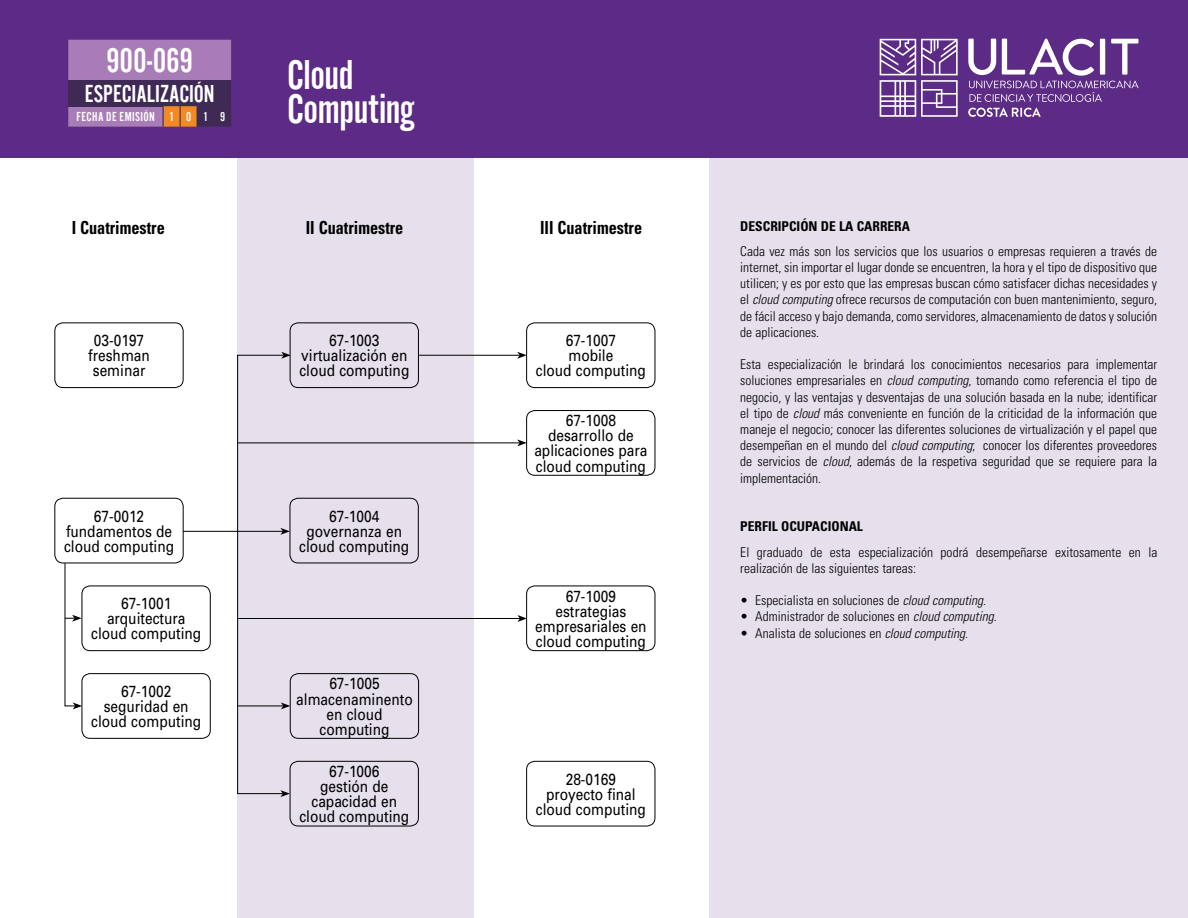
<style>
.page{position:relative;width:1188px;height:918px;background:#fff}
.page>*{position:absolute;margin:0;border:0;box-sizing:border-box;transform-origin:0 0}
.t1{font:43.5px/34.5px "Alternate Got No 2 D";letter-spacing:-.01em;color:#fff}
.t2{font:36px "Alternate Got No 2 D";letter-spacing:-.01em;color:#fff}
.t3{font:25.5px "Alternate Got No 2 D";color:#fff}
.t4{font:18.6px "Alternate Got No 2 D";color:#fff}
.t5{font:700 condensed 18px "Univers";color:#000;scale:.9 1}
.t6{font:16.05px/15px "Univers";color:#000;text-align:center;scale:.85 1}
.t7{font:300 condensed 13.5px/16.2px "Univers";color:#000;text-align:justify}
.t8{font:700 condensed 13.5px "Univers";color:#000}
.t9{font:13.5px "Alternate Got No 2 D";letter-spacing:.03em;color:#fff}
.s1{font-style:italic}
</style>
<div class="page">
<div style="left:710px;top:157px;width:478px;height:761px;background:#e6dfec"></div>
<div style="left:238px;top:156px;width:236px;height:762px;background:#e6dfec"></div>
<div style="left:526px;top:410px;width:129px;height:66px;border:1px solid #000;border-radius:8px"></div>
<div style="left:54px;top:498px;width:130px;height:65px;border:1px solid #000;border-radius:8px"></div>
<div style="left:290px;top:761px;width:129px;height:65px;border:1px solid #000;border-radius:8px"></div>
<div style="left:526px;top:761px;width:129px;height:65px;border:1px solid #000;border-radius:8px"></div>
<div style="left:290px;top:322px;width:129px;height:66px;border:1px solid #000;border-radius:8px"></div>
<div style="left:526px;top:322px;width:129px;height:66px;border:1px solid #000;border-radius:8px"></div>
<div style="left:54px;top:322px;width:130px;height:66px;border:1px solid #000;border-radius:8px"></div>
<div style="left:290px;top:498px;width:129px;height:65px;border:1px solid #000;border-radius:8px"></div>
<div style="left:526px;top:586px;width:129px;height:65px;border:1px solid #000;border-radius:8px"></div>
<div style="left:290px;top:673px;width:129px;height:66px;border:1px solid #000;border-radius:8px"></div>
<hr style="left:419px;top:355px;width:101px;height:1px;background:#000">
<svg style="left:517px;top:352px;width:10px;height:7px"></svg>
<div style="left:82px;top:586px;width:129px;height:65px;border:1px solid #000;border-radius:8px"></div>
<hr style="left:237px;top:443px;width:283px;height:1px;background:#000">
<svg style="left:517px;top:439px;width:10px;height:7px"></svg>
<hr style="left:238px;top:618px;width:282px;height:1px;background:#000">
<svg style="left:517px;top:615px;width:10px;height:7px"></svg>
<hr style="left:183px;top:531px;width:100px;height:1px;background:#000">
<svg style="left:237px;top:352px;width:54px;height:445px"></svg>
<div style="left:82px;top:673px;width:129px;height:66px;border:1px solid #000;border-radius:8px"></div>
<svg style="left:64px;top:562px;width:18px;height:147px"></svg>
<div style="left:0;top:0;width:1188px;height:157px;background:#5c2b85"></div>
<svg style="left:968px;top:108px;width:73px;height:9px"></svg>
<svg style="left:880px;top:39px;width:78px;height:78px"></svg>
<svg style="left:968px;top:39px;width:171px;height:63px"></svg>
<svg style="left:68px;top:39px;width:163px;height:88px;background:#845f8c"></svg>
<h2 class="t2" style="left:106px;top:22px;width:88px">000-000</h2>
<h3 class="t3" style="left:85px;top:61px;width:131px">ESPECIALIZACIÓN</h3>
<h3 class="t4" style="left:120px;top:89px;width:62px">00 créditos</h3>
<p class="t9" style="left:76px;top:114px;width:150px">FECHA DE EMISIÓN 1 0 1 9</p>
<h2 class="t2" style="left:106px;top:41px;width:88px">900-069</h2>
<h3 class="t3" style="left:85px;top:80px;width:131px">ESPECIALIZACIÓN</h3>
<p class="t9" style="left:76px;top:110px;width:150px">FECHA DE EMISIÓN 1 0 1 9</p>
<h1 class="t1" style="left:287px;top:57px;width:129px">Cloud<br>Computing</h1>
<h1 class="t1" style="left:287px;top:92px;width:95px">N bre</h1>
<h3 class="t5" style="left:72px;top:217px;width:105px">I Cuatrimestre</h3>
<h3 class="t5" style="left:306px;top:217px;width:110px">II Cuatrimestre</h3>
<h3 class="t5" style="left:540px;top:217px;width:115px">III Cuatrimestre</h3>
<p class="t6" style="left:88px;top:333px;width:74px">03-0197 freshman seminar</p>
<p class="t6" style="left:64px;top:509px;width:131px">67-0012 fundamentos de cloud computing</p>
<p class="t6" style="left:91px;top:596px;width:131px">67-1001 arquitectura cloud computing</p>
<p class="t6" style="left:91px;top:684px;width:131px">67-1002 seguridad en cloud computing</p>
<p class="t6" style="left:299px;top:333px;width:131px">67-1003 virtualización en cloud computing</p>
<p class="t6" style="left:536px;top:333px;width:131px">67-1007<br>mobile<br>cloud computing</p>
<p class="t6" style="left:299px;top:509px;width:131px">67-1004 governanza en cloud computing</p>
<p class="t6" style="left:296px;top:676px;width:139px">67-1005 almacenaminento en cloud computing</p>
<p class="t6" style="left:534px;top:413px;width:135px">67-1008 desarrollo de aplicaciones para cloud computing</p>
<p class="t6" style="left:535px;top:589px;width:133px">67-1009 estrategias empresariales en cloud computing</p>
<p class="t6" style="left:299px;top:764px;width:131px">67-1006<br>gestión de capacidad en cloud computing</p>
<p class="t6" style="left:536px;top:772px;width:131px">28-0169 proyecto final cloud computing</p>
<p class="t8" style="left:740px;top:218px;width:171px">DESCRIPCIÓN DE LA CARRERA</p>
<p class="t7" style="left:740px;top:243px;width:418px">Cada vez más son los servicios que los usuarios o empresas requieren a través de internet, sin importar el lugar donde se encuentren, la hora y el tipo de dispositivo que utilicen; y es por esto que las empresas buscan cómo satisfacer dichas necesidades y el <span class="s1">cloud computing</span> ofrece recursos de computación con buen mantenimiento, seguro, de fácil acceso y bajo demanda, como servidores, almacenamiento de datos y solución de aplicaciones.</p>
<p class="t7" style="left:740px;top:356px;width:418px">Esta especialización le brindará los conocimientos necesarios para implementar soluciones empresariales en <span class="s1">cloud computing</span>, tomando como referencia el tipo de negocio, y las ventajas y desventajas de una solución basada en la nube; identificar el tipo de <span class="s1">cloud</span> más conveniente en función de la criticidad de la información que maneje el negocio; conocer las diferentes soluciones de virtualización y el papel que desempeñan en el mundo del <span class="s1">cloud computing</span>; conocer los diferentes proveedores de servicios de <span class="s1">cloud</span>, además de la respetiva seguridad que se requiere para la implementación.</p>
<p class="t8" style="left:740px;top:518px;width:124px">PERFIL OCUPACIONAL</p>
<p class="t7" style="left:740px;top:544px;width:419px">El graduado de esta especialización podrá desempeñarse exitosamente en la realización de las siguientes tareas:</p>
<p class="t7" style="left:740px;top:592px;width:247px">• Especialista en soluciones de <span class="s1">cloud computing</span>.</p>
<p class="t7" style="left:740px;top:608px;width:258px">• Administrador de soluciones en <span class="s1">cloud computing</span>.</p>
<p class="t7" style="left:740px;top:625px;width:229px">• Analista de soluciones en <span class="s1">cloud computing</span>.</p>
</div>
